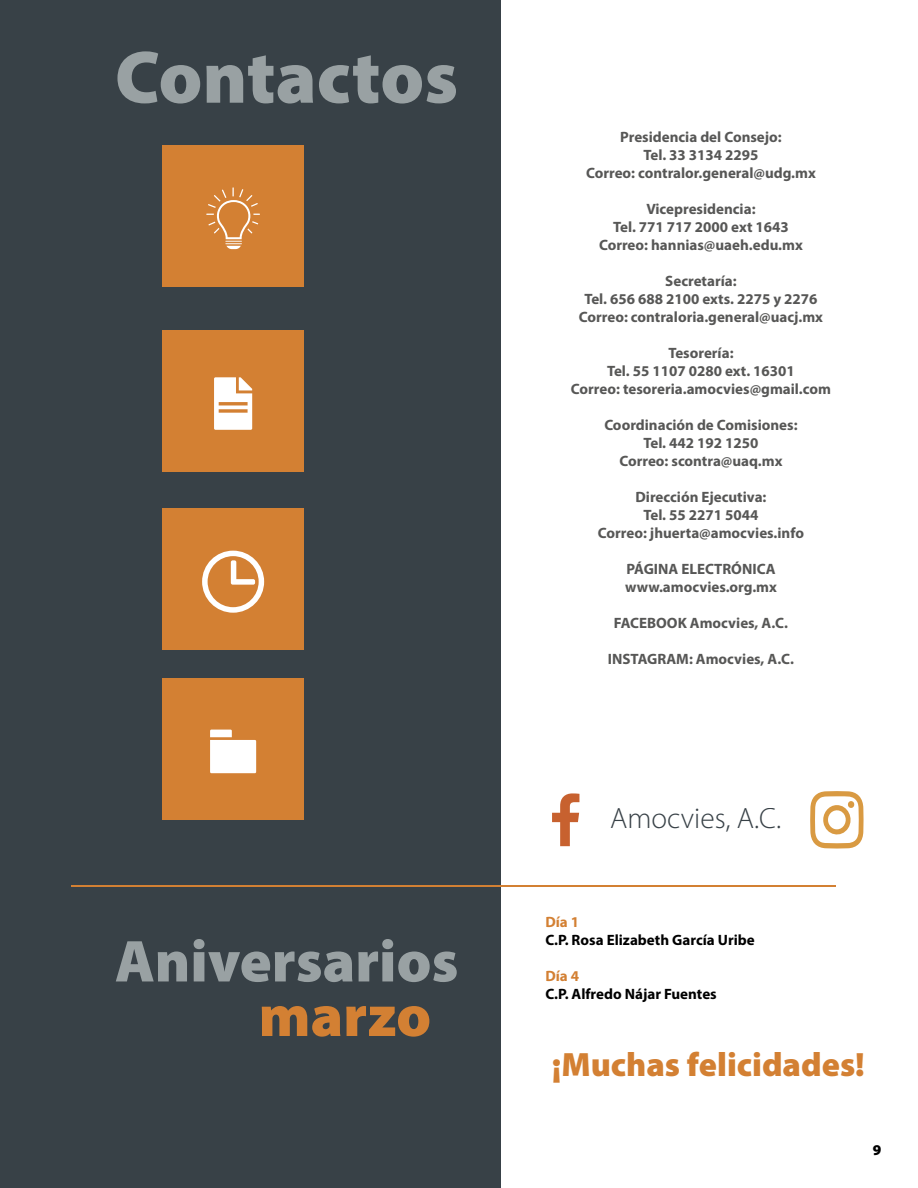
<style>
.page{position:relative;width:918px;height:1188px;background:#fff}
.page>*{position:absolute;margin:0;border:0;box-sizing:border-box;transform-origin:0 0}
.t1{font:900 75px "Myriad Pro";color:#99a1a3}
.t2{font:900 59.55px "Myriad Pro";color:#99a1a3}
.t3{font:900 59.55px "Myriad Pro";color:#d38033}
.t4{font:900 33.75px "Myriad Pro";color:#d38033}
.t5{font:300 29.55px "Myriad Pro";color:#384147}
.t6{font:700 15px/18px "Myriad Pro";color:#575756;text-align:center}
.t7{font:700 15px "Myriad Pro";color:#000}
.t8{font:700 15px "Myriad Pro";color:#d38033}
.t9{font:900 15px "Myriad Pro";color:#000}
</style>
<div class="page">
<div style="left:0;top:0;width:501px;height:1188px;background:#384147"></div>
<div style="left:162px;top:330px;width:142px;height:142px;background:#d38033"></div>
<div style="left:162px;top:508px;width:142px;height:142px;background:#d38033"></div>
<div style="left:162px;top:145px;width:142px;height:141px;background:#d38033"></div>
<div style="left:162px;top:678px;width:142px;height:141px;background:#d38033"></div>
<svg style="left:206px;top:187px;width:54px;height:62px"></svg>
<svg style="left:210px;top:730px;width:46px;height:43px;background:#f8ebdf"></svg>
<svg style="left:202px;top:551px;width:62px;height:62px"></svg>
<svg style="left:214px;top:377px;width:38px;height:53px;background:#f6e7d9"></svg>
<hr style="left:72px;top:885px;width:764px;height:2px;background:#d38033">
<svg style="left:552px;top:793px;width:27px;height:53px"></svg>
<svg style="left:810px;top:791px;width:54px;height:58px"></svg>
<h1 class="t1" style="left:115px;top:27px;width:345px">Contactos</h1>
<h2 class="t2" style="left:115px;top:922px;width:345px">Aniversarios</h2>
<h2 class="t3" style="left:259px;top:976px;width:174px">marzo</h2>
<p class="t6" style="left:586px;top:127px;width:231px">Presidencia del Consejo:<br>Tel. 33 3134 2295<br>Correo: contralor.general@udg.mx</p>
<p class="t6" style="left:599px;top:199px;width:205px">Vicepresidencia:<br>Tel. 771 717 2000 ext 1643<br>Correo: hannias@uaeh.edu.mx</p>
<p class="t6" style="left:579px;top:271px;width:246px">Secretaría:<br>Tel. 656 688 2100 exts. 2275 y 2276<br>Correo: contraloria.general@uacj.mx</p>
<p class="t6" style="left:571px;top:343px;width:262px">Tesorería:<br>Tel. 55 1107 0280 ext. 16301<br>Correo: tesoreria.amocvies@gmail.com</p>
<p class="t6" style="left:604px;top:415px;width:195px">Coordinación de Comisiones:<br>Tel. 442 192 1250<br>Correo: scontra@uaq.mx</p>
<p class="t6" style="left:598px;top:487px;width:208px">Dirección Ejecutiva:<br>Tel. 55 2271 5044<br>Correo: jhuerta@amocvies.info</p>
<p class="t6" style="left:625px;top:559px;width:153px;text-align:left">PÁGINA ELECTRÓNICA www.amocvies.org.mx</p>
<p class="t6" style="left:614px;top:613px;width:176px">FACEBOOK Amocvies, A.C.</p>
<p class="t6" style="left:608px;top:649px;width:188px">INSTAGRAM: Amocvies, A.C.</p>
<h3 class="t5" style="left:610px;top:801px;width:173px">Amocvies, A.C.</h3>
<p class="t8" style="left:545px;top:912px;width:35px">Día 1</p>
<p class="t7" style="left:545px;top:930px;width:211px">C.P. Rosa Elizabeth García Uribe</p>
<p class="t8" style="left:545px;top:966px;width:35px">Día 4</p>
<p class="t7" style="left:545px;top:984px;width:173px">C.P. Alfredo Nájar Fuentes</p>
<h3 class="t4" style="left:552px;top:1042px;width:315px">¡Muchas felicidades!</h3>
<p class="t9" style="left:873px;top:1140px;width:10px">9</p>
</div>
